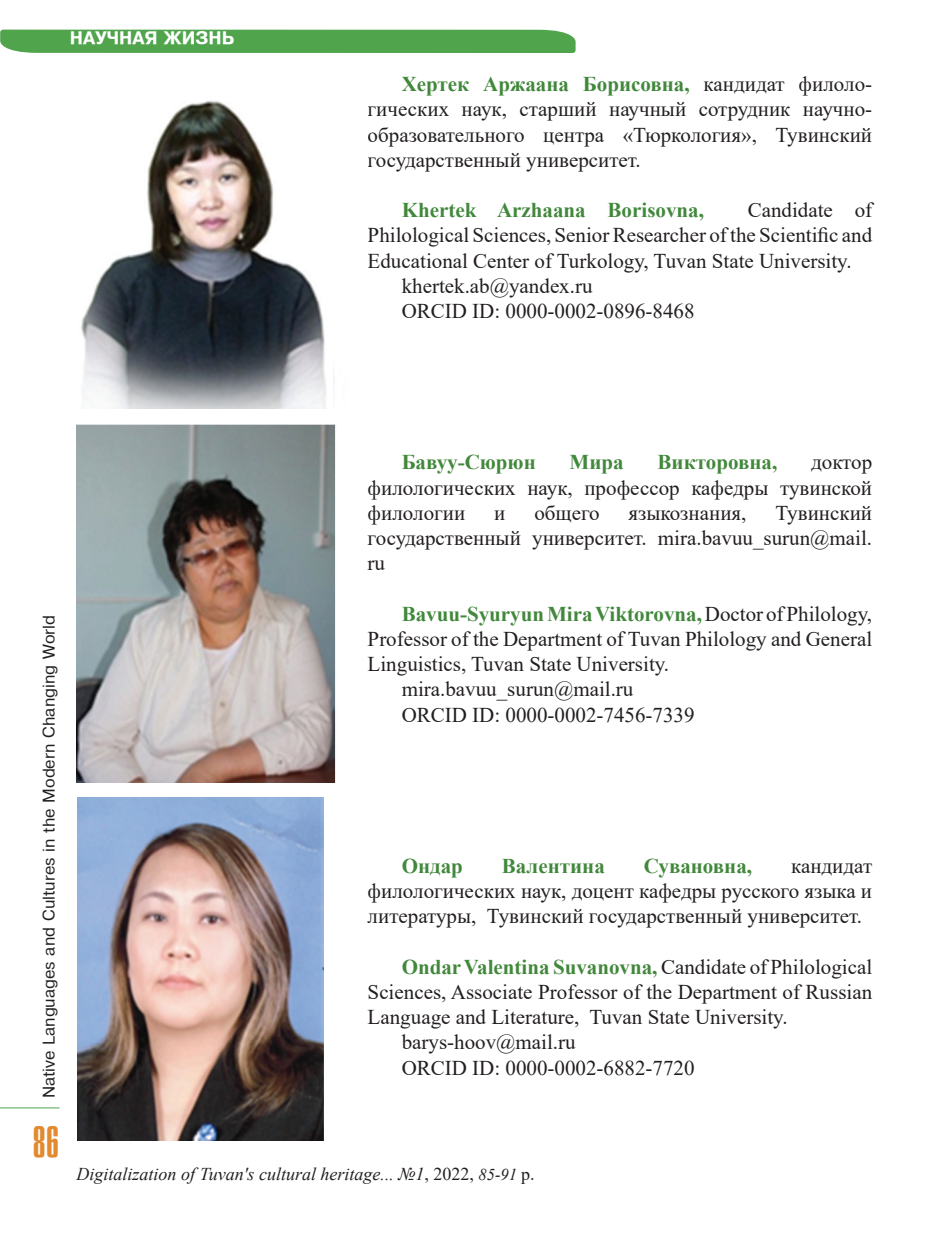
<style>
.page{position:relative;width:936px;height:1234px;background:#fff}
.page>*{position:absolute;margin:0;border:0;box-sizing:border-box;transform-origin:0 0}
.t1{font:36px "Compact Light Tuva";color:#e38a2f}
.t2{font:21px/25.2px "Times New Roman";color:#231f20;text-align:justify}
.t3{font:700 21px "Times New Roman";color:#42883c}
.t4{font:italic 18px "Times New Roman";color:#231f20}
.t5{font:700 18px "Tuv Pragmatica";color:#fff}
.t6{font:16.5px "Tuv Pragmatica";color:#231f20}
.s1{font-weight:700;color:#42883c}
.s2{font-weight:400;color:#231f20}
.s3{font-style:normal}
.s4{font-size:16.5px}
</style>
<div class="page">
<hr style="left:0;top:1107px;width:60px;height:1px;background:#4fa44c">
<div style="left:0;top:30px;width:575px;height:23px;background:#4fa44c"></div>
<img style="left:77px;top:424px;width:259px;height:358px">
<img style="left:81px;top:100px;width:245px;height:308px">
<img style="left:78px;top:797px;width:246px;height:342px">
<p class="t5" style="left:70px;top:28px;width:166px">НАУЧНАЯ ЖИЗНЬ</p>
<p class="t2" style="left:367px;top:71px;width:506px;text-indent:34px"><span class="s1">Хертек Аржаана Борисовна,</span> кандидат филоло&shy;гических наук, старший научный сотрудник научно&shy;образовательного центра «Тюркология», Тувинский государственный университет.</p>
<p class="t3" style="left:401px;top:195px;width:304px">Khertek Arzhaana Borisovna,</p>
<p class="t2" style="left:747px;top:197px;width:126px">Candidate of</p>
<p class="t2" style="left:367px;top:222px;width:506px">Philological Sciences, Senior Researcher of the Scientific and</p>
<p class="t2" style="left:367px;top:247px;width:485px">Educational Center of Turkology, Tuvan State University.</p>
<p class="t2" style="left:401px;top:272px;width:192px">khertek.ab@yandex.ru</p>
<p class="t2" style="left:401px;top:298px;width:294px">ORCID ID: 0000-0002-0896-8468</p>
<p class="t6" style="left:40px;top:1097px;width:484px;rotate:-90deg">Native Languages and Cultures in the Modern Changing World</p>
<h1 class="t1" style="left:32px;top:1120px;width:29px">86</h1>
<p class="t3" style="left:401px;top:447px;width:136px">Бавуу-Сюрюн</p>
<p class="t3" style="left:569px;top:447px;width:56px">Мира</p>
<p class="t3" style="left:657px;top:447px;width:121px">Викторовна,</p>
<p class="t2" style="left:367px;top:449px;width:506px;text-indent:443px">доктор филологических наук, профессор кафедры тувинской филологии</p>
<p class="t2" style="left:494px;top:499px;width:13px">и</p>
<p class="t2" style="left:534px;top:499px;width:67px">общего</p>
<p class="t2" style="left:628px;top:499px;width:119px">языкознания,</p>
<p class="t2" style="left:367px;top:499px;width:506px;text-indent:408px">Тувинский государственный университет. mira.bavuu_surun@mail. ru</p>
<p class="t3" style="left:401px;top:598px;width:472px">Bavuu-Syuryun Mira Viktorovna, <span class="s2">Doctor of Philology,</span></p>
<p class="t2" style="left:367px;top:625px;width:506px">Professor of the Department of Tuvan Philology and General</p>
<p class="t2" style="left:367px;top:650px;width:303px">Linguistics, Tuvan State University.</p>
<p class="t2" style="left:401px;top:676px;width:233px">mira.bavuu_surun@mail.ru</p>
<p class="t2" style="left:401px;top:701px;width:294px">ORCID ID: 0000-0002-7456-7339</p>
<p class="t3" style="left:401px;top:850px;width:63px">Ондар</p>
<p class="t3" style="left:502px;top:850px;width:104px">Валентина</p>
<p class="t3" style="left:643px;top:850px;width:110px">Сувановна,</p>
<p class="t2" style="left:367px;top:852px;width:506px;text-indent:423px">кандидат филологических наук, доцент кафедры русского языка и литературы, Тувинский государственный университет.</p>
<p class="t3" style="left:401px;top:951px;width:472px">Ondar Valentina Suvanovna, <span class="s2">Candidate of Philological</span></p>
<p class="t2" style="left:367px;top:978px;width:506px">Sciences, Associate Professor of the Department of Russian</p>
<p class="t2" style="left:367px;top:1003px;width:421px">Language and Literature, Tuvan State University.</p>
<p class="t2" style="left:401px;top:1028px;width:175px">barys-hoov@mail.ru</p>
<p class="t2" style="left:401px;top:1054px;width:294px">ORCID ID: 0000-0002-6882-7720</p>
<p class="t4" style="left:77px;top:1161px;width:459px">Digitalization of Tuvan's cultural heritage... №1<span class="s3">, 2022,</span> <span class="s4">85-91</span> <span class="s3">р.</span></p>
</div>
